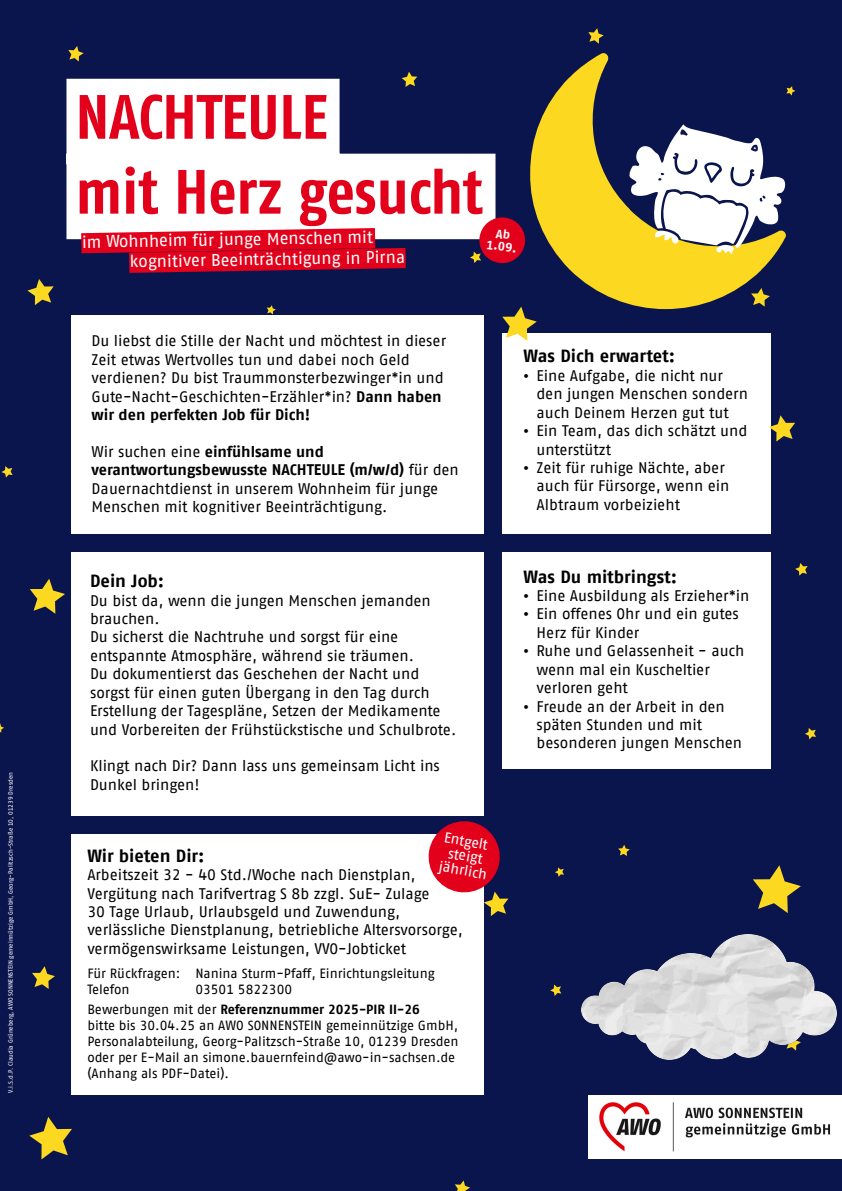
<style>
.page{position:relative;width:842px;height:1191px;background:#0b154d}
.page>*{position:absolute;margin:0;border:0;box-sizing:border-box;transform-origin:0 0}
.t1{font:700 62.4px/74.9px "AWO Fago Cond";color:#e2001a}
.t2{font:700 17.6px "AWO Fago Office";color:#000}
.t3{font:17px/20.4px "AWO Fago Office";color:#fff}
.t4{font:15.4px/18.4px "AWO Fago Office";color:#000}
.t5{font:14.5px/14.5px "AWO Fago Office";color:#fff;text-align:center}
.t6{font:13.4px/16px "AWO Fago Office";color:#000}
.t7{font:700 12.3px/12.1px "AWO Fago Office";color:#fff;text-align:center}
.t8{font:6.4px "AWO Fago Office";color:#fff}
.s1{font-weight:700}
.s2{font-family:"Times New Roman"}
</style>
<div class="page">
<svg style="left:30px;top:578px;width:35px;height:36px"></svg>
<div style="left:71px;top:315px;width:412px;height:218px;background:#fff"></div>
<div style="left:502px;top:552px;width:269px;height:217px;background:#fff"></div>
<div style="left:502px;top:332px;width:269px;height:201px;background:#fff"></div>
<div style="left:71px;top:552px;width:412px;height:264px;background:#fff"></div>
<div style="left:71px;top:834px;width:412px;height:261px;background:#fff"></div>
<svg style="left:530px;top:53px;width:256px;height:256px"></svg>
<svg style="left:66px;top:79px;width:429px;height:160px;fill:#fff"></svg>
<svg style="left:629px;top:124px;width:156px;height:130px"></svg>
<svg style="left:769px;top:415px;width:26px;height:26px"></svg>
<svg style="left:29px;top:1117px;width:43px;height:42px"></svg>
<svg style="left:753px;top:865px;width:48px;height:48px"></svg>
<svg style="left:751px;top:288px;width:19px;height:19px"></svg>
<svg style="left:32px;top:966px;width:23px;height:23px"></svg>
<svg style="left:502px;top:307px;width:35px;height:34px"></svg>
<svg style="left:555px;top:867px;width:9px;height:9px"></svg>
<svg style="left:550px;top:984px;width:11px;height:12px"></svg>
<svg style="left:618px;top:845px;width:12px;height:11px"></svg>
<svg style="left:805px;top:728px;width:11px;height:11px"></svg>
<svg style="left:2px;top:466px;width:11px;height:11px"></svg>
<svg style="left:795px;top:563px;width:13px;height:12px"></svg>
<svg style="left:402px;top:72px;width:15px;height:15px"></svg>
<svg style="left:588px;top:28px;width:16px;height:16px"></svg>
<svg style="left:68px;top:46px;width:16px;height:16px"></svg>
<svg style="left:455px;top:1180px;width:15px;height:11px"></svg>
<svg style="left:267px;top:305px;width:9px;height:9px"></svg>
<svg style="left:786px;top:86px;width:9px;height:9px"></svg>
<svg style="left:0;top:723px;width:4px;height:9px"></svg>
<svg style="left:27px;top:279px;width:27px;height:26px"></svg>
<img style="left:582px;top:934px;width:254px;height:125px">
<img style="left:588px;top:1095px;width:254px;height:63px">
<svg style="left:81px;top:228px;width:325px;height:45px"></svg>
<svg style="left:470px;top:216px;width:56px;height:48px"></svg>
<svg style="left:428px;top:821px;width:80px;height:95px"></svg>
<p class="t8" style="left:7px;top:1093px;width:323px;rotate:-90deg">V.i.S.d.P. Claudia Grüneberg, AWO SONNENSTEIN gemeinnützige GmbH, Georg-Palitzsch-Straße 10, 01239 Dresden</p>
<h1 class="t1" style="left:76px;top:79px;width:409px">NACHTEULE<br>mit Herz gesucht</h1>
<p class="t3" style="left:129px;top:231px;width:277px;text-indent:-47px;rotate:-1deg">im Wohnheim für junge Menschen mit kognitiver Beeinträchtigung in Pirna</p>
<p class="t7" style="left:489px;top:226px;width:32px;rotate:7deg">Ab<br>1.09.</p>
<p class="t4" style="left:92px;top:331px;width:356px">Du liebst die Stille der Nacht und möchtest in dieser Zeit etwas Wertvolles tun und dabei noch Geld verdienen? Du bist Traummonsterbezwinger*in und Gute-Nacht-Geschichten-Erzähler*in? <span class="s1">Dann haben wir den perfekten Job für Dich!</span></p>
<p class="t4" style="left:92px;top:442px;width:369px">Wir suchen eine <span class="s1">einfühlsame und verantwortungsbewusste NACHTEULE (m/w/d)</span> für den Dauernachtdienst in unserem Wohnheim für junge Menschen mit kognitiver Beeinträchtigung.</p>
<p class="t2" style="left:90px;top:570px;width:76px">Dein Job:</p>
<p class="t4" style="left:90px;top:591px;width:368px">Du bist da, wenn die jungen Menschen jemanden brauchen.<br>Du sicherst die Nachtruhe und sorgst für eine entspannte Atmosphäre, während sie träumen.<br>Du dokumentierst das Geschehen der Nacht und sorgst für einen guten Übergang in den Tag durch Erstellung der Tagespläne, Setzen der Medikamente und Vorbereiten der Frühstückstische und Schulbrote.</p>
<p class="t4" style="left:90px;top:756px;width:351px">Klingt nach Dir? Dann lass uns gemeinsam Licht ins<br>Dunkel bringen!</p>
<p class="t5" style="left:445px;top:830px;width:50px;rotate:10deg">Entgelt steigt jährlich</p>
<p class="t2" style="left:87px;top:845px;width:119px">Wir bieten Dir:</p>
<p class="t4" style="left:87px;top:865px;width:377px">Arbeitszeit 32 - 40 Std./Woche nach Dienstplan, Vergütung nach Tarifvertrag S 8b zzgl. SuE- Zulage<br>30 Tage Urlaub, Urlaubsgeld und Zuwendung, verlässliche Dienstplanung, betriebliche Altersvorsorge, vermögenswirksame Leistungen, VVO-Jobticket</p>
<p class="t6" style="left:87px;top:965px;width:349px;line-height:16.4px">Für Rückfragen: Nanina Sturm-Pfaff, Einrichtungsleitung<br>Telefon</p>
<p class="t6" style="left:87px;top:979px;width:334px;line-height:19.8px;text-indent:108px">03501 5822300<br>Bewerbungen mit der <span class="s1">Referenznummer 2025-PIR II-26</span></p>
<p class="t6" style="left:87px;top:1017px;width:373px">bitte bis 30.04.25 an AWO SONNENSTEIN gemeinnützige GmbH, Personalabteilung, Georg-Palitzsch-Straße 10, 01239 Dresden oder per E-Mail an simone.bauernfeind@awo-in-sachsen.de (Anhang als PDF-Datei).</p>
<p class="t2" style="left:523px;top:346px;width:153px">Was Dich erwartet:</p>
<p class="t4" style="left:537px;top:366px;width:213px;text-indent:-13px"><span class="s2">•</span> Eine Aufgabe, die nicht nur den jungen Menschen sondern auch Deinem Herzen gut tut</p>
<p class="t4" style="left:537px;top:421px;width:212px;text-indent:-13px"><span class="s2">•</span> Ein Team, das dich schätzt und unterstützt</p>
<p class="t4" style="left:537px;top:458px;width:194px;text-indent:-13px"><span class="s2">•</span> Zeit für ruhige Nächte, aber auch für Fürsorge, wenn ein<br>Albtraum vorbeizieht</p>
<p class="t2" style="left:523px;top:566px;width:155px">Was Du mitbringst:</p>
<p class="t4" style="left:523px;top:586px;width:227px"><span class="s2">•</span> Eine Ausbildung als Erzieher*in</p>
<p class="t4" style="left:537px;top:604px;width:204px;text-indent:-13px"><span class="s2">•</span> Ein offenes Ohr und ein gutes<br>Herz für Kinder</p>
<p class="t4" style="left:537px;top:641px;width:209px;text-indent:-13px"><span class="s2">•</span> Ruhe und Gelassenheit - auch wenn mal ein Kuscheltier verloren geht</p>
<p class="t4" style="left:537px;top:697px;width:207px;text-indent:-13px"><span class="s2">•</span> Freude an der Arbeit in den späten Stunden und mit besonderen jungen Menschen</p>
</div>
